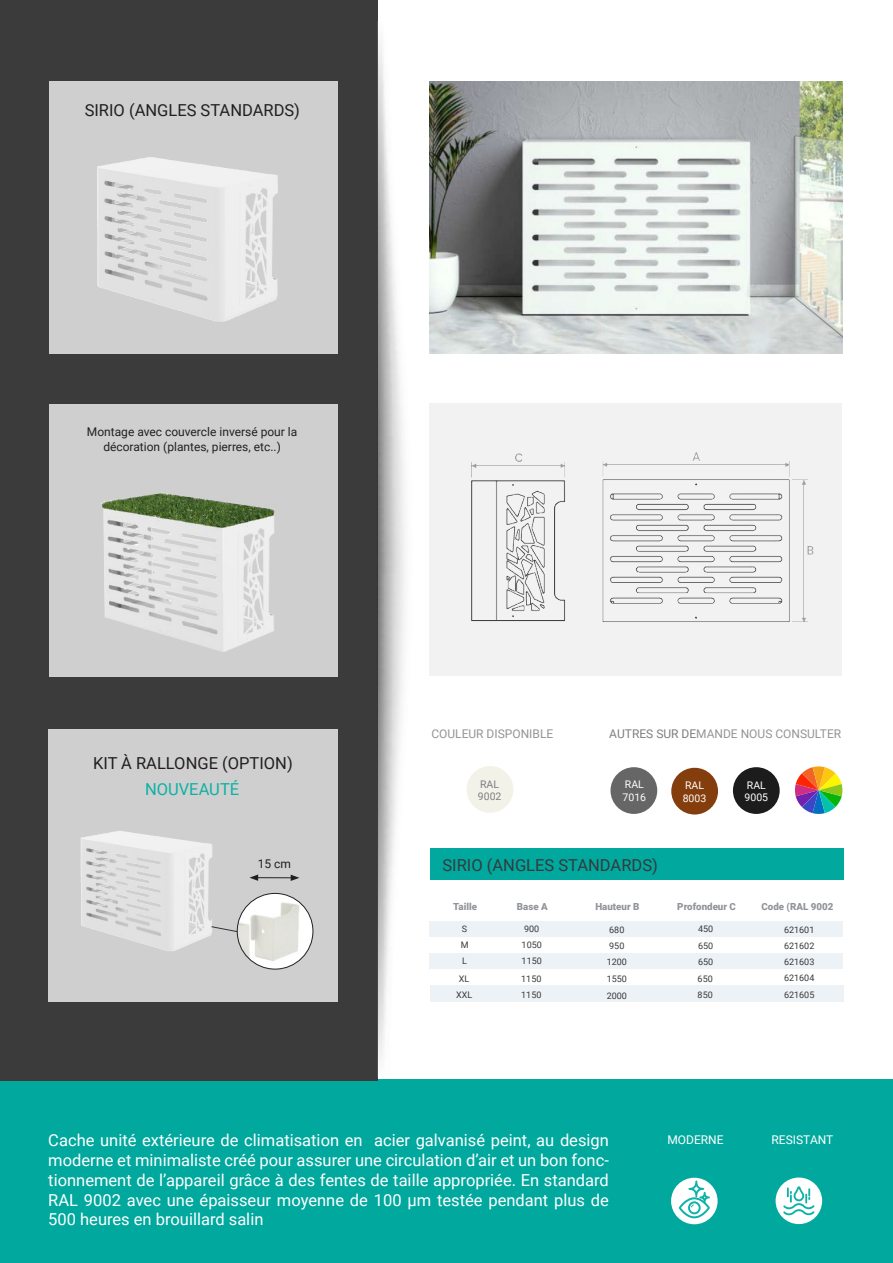
<style>
.page{position:relative;width:893px;height:1263px;background:#fff}
.page>*{position:absolute;margin:0;border:0;box-sizing:border-box;transform-origin:0 0}
.t1{font:16.5px/19.8px "Roboto";color:#fff;text-align:justify}
.t2{font:16.5px "Roboto";color:#231f20}
.t3{font:16.5px "Roboto";color:#373a3c}
.t4{font:16.5px "Roboto";color:#0cb2a5}
.t5{font:12px "Roboto";color:#231f20}
.t6{font:12px "Roboto";color:#949496}
.t7{font:12px "Roboto";color:#fff}
.t8{font:10.5px "Roboto";color:#fff}
.t9{font:10.5px "Roboto";color:#7d7e83}
.t10{font:900 9.75px "Roboto";color:#919499}
.t11{font:9px "Roboto";color:#373a3c}
.s1{color:#7e7e7c}
</style>
<div class="page">
<div style="left:0;top:1080px;width:893px;height:183px;background:#00a89e"></div>
<img style="left:430px;top:81px;width:412px;height:273px">
<div style="left:0;top:0;width:377px;height:1080px;background:#3b3b3b"></div>
<img style="left:377px;top:21px;width:28px;height:1056px">
<div style="left:49px;top:81px;width:288px;height:273px;background:#cfcfcf"></div>
<div style="left:49px;top:404px;width:288px;height:272px;background:#cfcfcf"></div>
<div style="left:431px;top:848px;width:413px;height:32px;background:#00a89e"></div>
<div style="left:430px;top:921px;width:413px;height:16px;background:#edf2f7"></div>
<div style="left:430px;top:954px;width:413px;height:16px;background:#edf2f7"></div>
<div style="left:430px;top:403px;width:412px;height:273px;background:#f2f2f2"></div>
<img style="left:602px;top:452px;width:212px;height:170px">
<img style="left:471px;top:453px;width:94px;height:169px">
<img style="left:101px;top:493px;width:174px;height:159px">
<div style="left:430px;top:969px;width:413px;height:16px;background:#fff"></div>
<div style="left:430px;top:985px;width:413px;height:17px;background:#edf2f7"></div>
<img style="left:97px;top:157px;width:181px;height:165px">
<div style="left:48px;top:729px;width:289px;height:272px;background:#cfcfcf"></div>
<div style="left:467px;top:766px;width:46px;height:47px;background:#f2f2e8;border-radius:50%"></div>
<div style="left:733px;top:767px;width:47px;height:47px;background:#1c1c1c;border-radius:50%"></div>
<svg style="left:795px;top:766px;width:48px;height:48px"></svg>
<div style="left:671px;top:768px;width:47px;height:46px;background:#843d0c;border-radius:50%"></div>
<div style="left:610px;top:767px;width:47px;height:47px;background:#666;border-radius:50%"></div>
<div style="left:671px;top:1178px;width:47px;height:46px;background:#fff;border-radius:50%"></div>
<div style="left:776px;top:1177px;width:46px;height:47px;background:#fff;border-radius:50%"></div>
<svg style="left:783px;top:1186px;width:31px;height:30px"></svg>
<svg style="left:679px;top:1180px;width:31px;height:38px"></svg>
<img style="left:80px;top:831px;width:133px;height:120px">
<svg style="left:211px;top:926px;width:26px;height:7px"></svg>
<img style="left:237px;top:893px;width:76px;height:76px;border-radius:38px">
<div style="left:237px;top:893px;width:76px;height:76px;border:1px solid #231f20;border-radius:50%"></div>
<hr style="left:256px;top:877px;width:37px;height:1px;background:#231f20">
<svg style="left:249px;top:874px;width:9px;height:7px"></svg>
<svg style="left:291px;top:875px;width:8px;height:6px"></svg>
<p class="t2" style="left:85px;top:99px;width:217px">SIRIO (ANGLES STANDARDS)</p>
<p class="t5" style="left:87px;top:424px;width:212px">Montage avec couvercle inversé pour la</p>
<p class="t5" style="left:103px;top:438px;width:179px">décoration (plantes, pierres, etc..)</p>
<p class="t2" style="left:93px;top:751px;width:201px">KIT À RALLONGE (OPTION)</p>
<p class="t4" style="left:145px;top:777px;width:96px">NOUVEAUTÉ</p>
<p class="t5" style="left:258px;top:855px;width:35px">15 cm</p>
<p class="t6" style="left:431px;top:726px;width:123px">COULEUR DISPONIBLE</p>
<p class="t6" style="left:609px;top:725px;width:233px"><span class="s1">AUTRES SUR DE</span>MANDE NOUS CONSULTER</p>
<p class="t9" style="left:480px;top:776px;width:20px">RAL</p>
<p class="t9" style="left:478px;top:789px;width:25px">9002</p>
<p class="t8" style="left:625px;top:777px;width:20px">RAL</p>
<p class="t8" style="left:623px;top:790px;width:25px">7016</p>
<p class="t3" style="left:443px;top:853px;width:217px">SIRIO (ANGLES STANDARDS)</p>
<p class="t8" style="left:685px;top:778px;width:20px">RAL</p>
<p class="t8" style="left:683px;top:791px;width:25px">8003</p>
<p class="t8" style="left:747px;top:778px;width:20px">RAL</p>
<p class="t8" style="left:745px;top:790px;width:25px">9005</p>
<p class="t10" style="left:453px;top:899px;width:25px">Taille</p>
<p class="t10" style="left:517px;top:899px;width:32px">Base A</p>
<p class="t10" style="left:595px;top:899px;width:46px">Hauteur B</p>
<p class="t10" style="left:677px;top:900px;width:60px">Profondeur C</p>
<p class="t10" style="left:761px;top:900px;width:73px">Code (RAL 9002</p>
<p class="t11" style="left:784px;top:923px;width:32px">621601</p>
<p class="t11" style="left:784px;top:940px;width:32px">621602</p>
<p class="t11" style="left:784px;top:956px;width:32px">621603</p>
<p class="t11" style="left:784px;top:972px;width:32px">621604</p>
<p class="t11" style="left:784px;top:988px;width:32px">621605</p>
<p class="t11" style="left:524px;top:922px;width:17px">900</p>
<p class="t11" style="left:609px;top:923px;width:17px">680</p>
<p class="t11" style="left:522px;top:939px;width:22px">1050</p>
<p class="t11" style="left:609px;top:939px;width:17px">950</p>
<p class="t11" style="left:522px;top:955px;width:22px">1150</p>
<p class="t11" style="left:607px;top:956px;width:22px">1200</p>
<p class="t11" style="left:521px;top:972px;width:22px">1150</p>
<p class="t11" style="left:521px;top:988px;width:22px">1150</p>
<p class="t11" style="left:462px;top:922px;width:7px">S</p>
<p class="t11" style="left:461px;top:939px;width:9px">M</p>
<p class="t11" style="left:462px;top:955px;width:6px">L</p>
<p class="t11" style="left:459px;top:972px;width:12px">XL</p>
<p class="t11" style="left:456px;top:988px;width:18px">XXL</p>
<p class="t11" style="left:698px;top:923px;width:17px">450</p>
<p class="t11" style="left:698px;top:939px;width:17px">650</p>
<p class="t11" style="left:698px;top:955px;width:17px">650</p>
<p class="t11" style="left:698px;top:973px;width:17px">650</p>
<p class="t11" style="left:698px;top:989px;width:17px">850</p>
<p class="t11" style="left:607px;top:973px;width:22px">1550</p>
<p class="t11" style="left:607px;top:989px;width:22px">2000</p>
<p class="t1" style="left:48px;top:1130px;width:562px">Cache unité extérieure de climatisation en acier galvanisé peint, au design</p>
<p class="t7" style="left:667px;top:1131px;width:58px">MODERNE</p>
<p class="t7" style="left:772px;top:1131px;width:63px">RESISTANT</p>
<p class="t1" style="left:48px;top:1149px;width:562px">moderne et minimaliste créé pour assurer une circulation d’air et un bon fonc&shy;tionnement de l’appareil grâce à des fentes de taille appropriée. En standard RAL 9002 avec une épaisseur moyenne de 100 µm testée pendant plus de 500 heures en brouillard salin</p>
</div>
